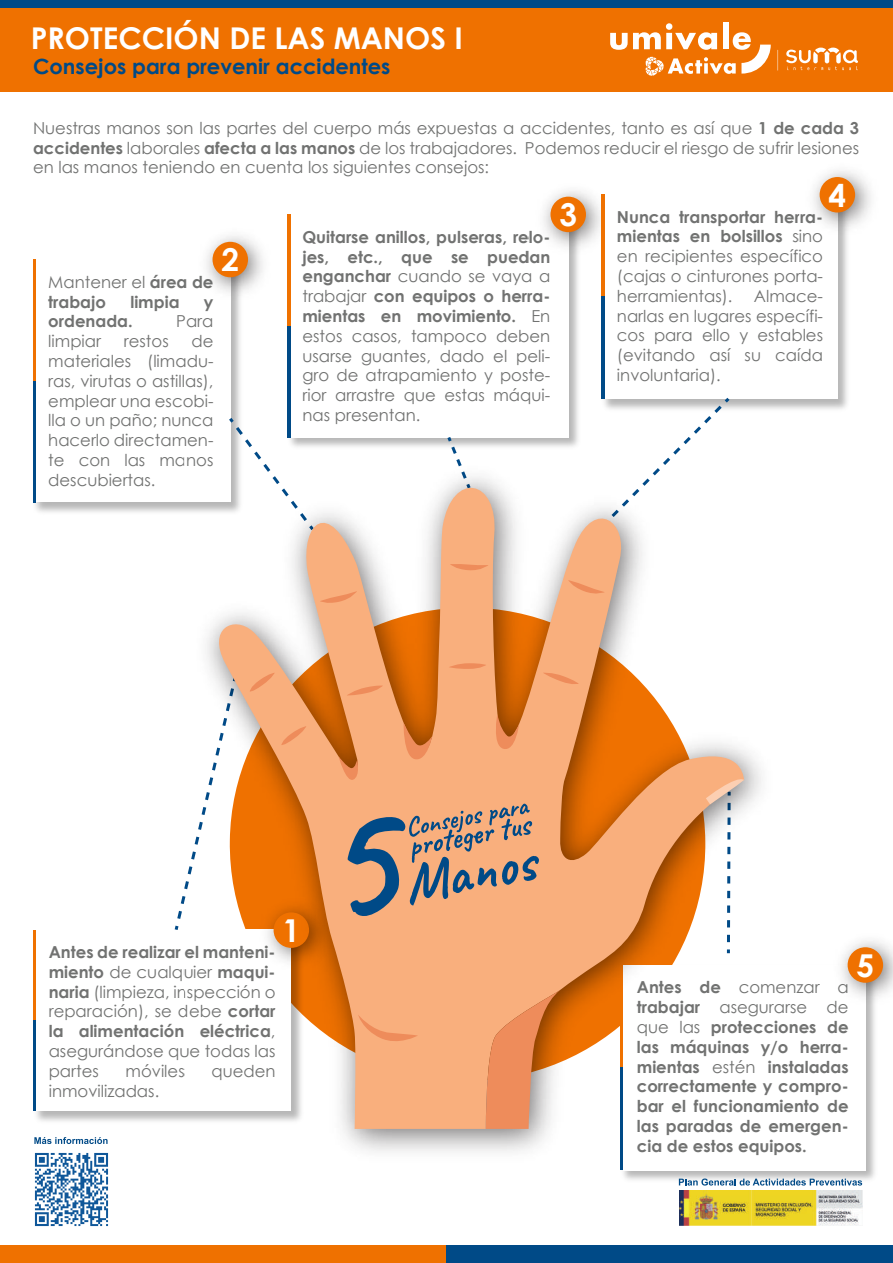
<style>
.page{position:relative;width:893px;height:1263px;background:#fff}
.page>*{position:absolute;margin:0;border:0;box-sizing:border-box;transform-origin:0 0}
.t1{font:700 31.5px "Century Gothic";color:#fff}
.t2{font:700 30px "Century Gothic";color:#fff}
.t3{font:700 21px "Century Gothic";color:#004a87}
.t4{font:16.5px/19.8px "Century Gothic";color:#717271;text-align:justify}
.t5{font:700 16.5px/19.8px "Century Gothic";color:#717271}
.s1{font-weight:700}
.s2{font-weight:400}
</style>
<div class="page">
<div style="left:0;top:1245px;width:446px;height:18px;background:#ef7100"></div>
<div style="left:446px;top:1245px;width:447px;height:18px;background:#004a87"></div>
<div style="left:0;top:2px;width:893px;height:90px;background:#ef7100"></div>
<div style="left:0;top:0;width:893px;height:8px;background:#004a87"></div>
<hr style="left:33px;top:930px;width:3px;height:90px;background:#ef7100">
<hr style="left:33px;top:1020px;width:3px;height:91px;background:#004a87">
<svg style="left:174px;top:885px;width:11px;height:45px"></svg>
<img style="left:33px;top:259px;width:207px;height:253px">
<div style="left:36px;top:260px;width:194px;height:242px;background:#fff"></div>
<hr style="left:33px;top:260px;width:3px;height:121px;background:#ef7100">
<hr style="left:33px;top:381px;width:3px;height:121px;background:#004a87">
<svg style="left:229px;top:414px;width:30px;height:40px"></svg>
<img style="left:191px;top:236px;width:72px;height:71px">
<div style="left:213px;top:242px;width:35px;height:35px;background:#ef7100;border-radius:50%"></div>
<img style="left:287px;top:262px;width:291px;height:185px">
<div style="left:291px;top:214px;width:277px;height:223px;background:#fff"></div>
<hr style="left:287px;top:214px;width:4px;height:112px;background:#ef7100">
<hr style="left:287px;top:326px;width:4px;height:111px;background:#004a87">
<svg style="left:445px;top:437px;width:28px;height:17px"></svg>
<img style="left:543px;top:191px;width:56px;height:71px">
<div style="left:550px;top:197px;width:36px;height:35px;background:#ef7100;border-radius:50%"></div>
<img style="left:599px;top:194px;width:248px;height:215px">
<div style="left:605px;top:194px;width:232px;height:205px;background:#fff"></div>
<hr style="left:602px;top:194px;width:3px;height:103px;background:#ef7100">
<hr style="left:602px;top:297px;width:3px;height:102px;background:#004a87">
<svg style="left:601px;top:395px;width:132px;height:59px"></svg>
<img style="left:813px;top:170px;width:58px;height:72px">
<div style="left:820px;top:177px;width:35px;height:35px;background:#ef7100;border-radius:50%"></div>
<img style="left:623px;top:1013px;width:252px;height:172px">
<div style="left:623px;top:965px;width:242px;height:205px;background:#fff"></div>
<img style="left:841px;top:940px;width:52px;height:73px">
<div style="left:848px;top:947px;width:35px;height:36px;background:#ef7100;border-radius:50%"></div>
<img style="left:185px;top:454px;width:602px;height:718px">
<svg style="left:301px;top:470px;width:327px;height:145px"></svg>
<svg style="left:207px;top:615px;width:537px;height:514px"></svg>
<svg style="left:486px;top:989px;width:75px;height:140px;background:#e5996b"></svg>
<svg style="left:568px;top:580px;width:37px;height:16px"></svg>
<svg style="left:450px;top:564px;width:39px;height:7px"></svg>
<svg style="left:543px;top:672px;width:36px;height:14px"></svg>
<svg style="left:449px;top:663px;width:37px;height:6px"></svg>
<svg style="left:320px;top:591px;width:37px;height:13px"></svg>
<svg style="left:250px;top:673px;width:25px;height:20px"></svg>
<svg style="left:281px;top:726px;width:25px;height:20px"></svg>
<svg style="left:347px;top:685px;width:36px;height:11px"></svg>
<svg style="left:403px;top:723px;width:29px;height:39px"></svg>
<svg style="left:491px;top:714px;width:28px;height:38px"></svg>
<svg style="left:338px;top:756px;width:23px;height:27px"></svg>
<svg style="left:358px;top:1014px;width:60px;height:32px;background:#f6a876"></svg>
<svg style="left:706px;top:775px;width:38px;height:178px"></svg>
<svg style="left:348px;top:804px;width:191px;height:113px;background:#bc967f"></svg>
<img style="left:679px;top:1190px;width:183px;height:35px">
<img style="left:34px;top:1152px;width:75px;height:75px">
<svg style="left:34px;top:1137px;width:74px;height:7px"></svg>
<svg style="left:679px;top:1178px;width:183px;height:7px"></svg>
<svg style="left:786px;top:48px;width:72px;height:22px"></svg>
<svg style="left:778px;top:50px;width:1px;height:20px"></svg>
<svg style="left:610px;top:23px;width:161px;height:53px"></svg>
<h2 class="t2" style="left:31px;top:15px;width:433px">PROTECCIÓN DE LAS MANOS I</h2>
<p class="t3" style="left:33px;top:51px;width:359px">Consejos para prevenir accidentes</p>
<p class="t4" style="left:33px;top:118px;width:828px">Nuestras manos son las partes del cuerpo más expuestas a accidentes, tanto es así que <span class="s1">1 de cada 3 accidentes</span> laborales <span class="s1">afecta a las manos</span> de los trabajadores. Podemos reducir el riesgo de sufrir lesiones en las manos teniendo en cuenta los siguientes consejos:</p>
<p class="t5" style="left:48px;top:271px;width:167px"><span class="s2">Mantener el</span> área de trabajo</p>
<p class="t5" style="left:130px;top:291px;width:51px">limpia</p>
<p class="t5" style="left:204px;top:291px;width:11px">y</p>
<p class="t5" style="left:48px;top:311px;width:86px">ordenada.</p>
<p class="t4" style="left:176px;top:311px;width:39px">Para</p>
<p class="t4" style="left:48px;top:331px;width:54px">limpiar</p>
<p class="t4" style="left:124px;top:331px;width:46px">restos</p>
<p class="t4" style="left:48px;top:331px;width:167px;text-indent:143px">de materiales (limadu&shy;ras, virutas o astillas), emplear una escobi&shy;lla o un paño; nunca hacerlo directamen&shy;te con las manos descubiertas.</p>
<h1 class="t1" style="left:221px;top:236px;width:19px">2</h1>
<p class="t4" style="left:302px;top:227px;width:249px"><span class="s1">Quitarse anillos, pulseras, relo&shy;jes, etc., que se puedan enganchar</span> cuando se vaya a trabajar <span class="s1">con equipos o herra&shy;mientas en movimiento.</span> En estos casos, tampoco deben usarse guantes, dado el peli&shy;gro de atrapamiento y poste&shy;rior arrastre que estas máqui&shy;nas presentan.</p>
<h1 class="t1" style="left:828px;top:171px;width:19px">4</h1>
<h1 class="t1" style="left:559px;top:191px;width:19px">3</h1>
<p class="t4" style="left:617px;top:206px;width:208px"><span class="s1">Nunca transportar herra&shy;mientas en bolsillos</span> sino en recipientes específico (cajas o cinturones porta&shy;herramientas).</p>
<p class="t4" style="left:617px;top:286px;width:208px;text-indent:137px">Almace&shy;narlas en lugares específi&shy;cos para ello y estables (evitando así su caída involuntaria).</p>
<p class="t4" style="left:49px;top:942px;width:228px"><span class="s1">Antes de realizar el manteni&shy;miento</span> de cualquier <span class="s1">maqui&shy;naria</span> (limpieza, inspección o reparación), se debe <span class="s1">cortar la alimentación eléctrica</span>, asegurándose que todas las partes</p>
<p class="t4" style="left:126px;top:1061px;width:61px">móviles</p>
<p class="t4" style="left:211px;top:1061px;width:66px">queden</p>
<p class="t4" style="left:49px;top:1080px;width:112px">inmovilizadas.</p>
<h1 class="t1" style="left:282px;top:907px;width:19px">1</h1>
<p class="t5" style="left:637px;top:977px;width:213px;text-align:justify">Antes de <span class="s2">comenzar a </span>trabajar <span class="s2">asegurarse de que las</span> protecciones de las máquinas y/o herra&shy;mientas <span class="s2">estén</span> instaladas correctamente y compro&shy;bar el funcionamiento de las paradas de emergen&shy;cia de estos equipos.</p>
<h1 class="t1" style="left:856px;top:941px;width:19px">5</h1>
</div>
